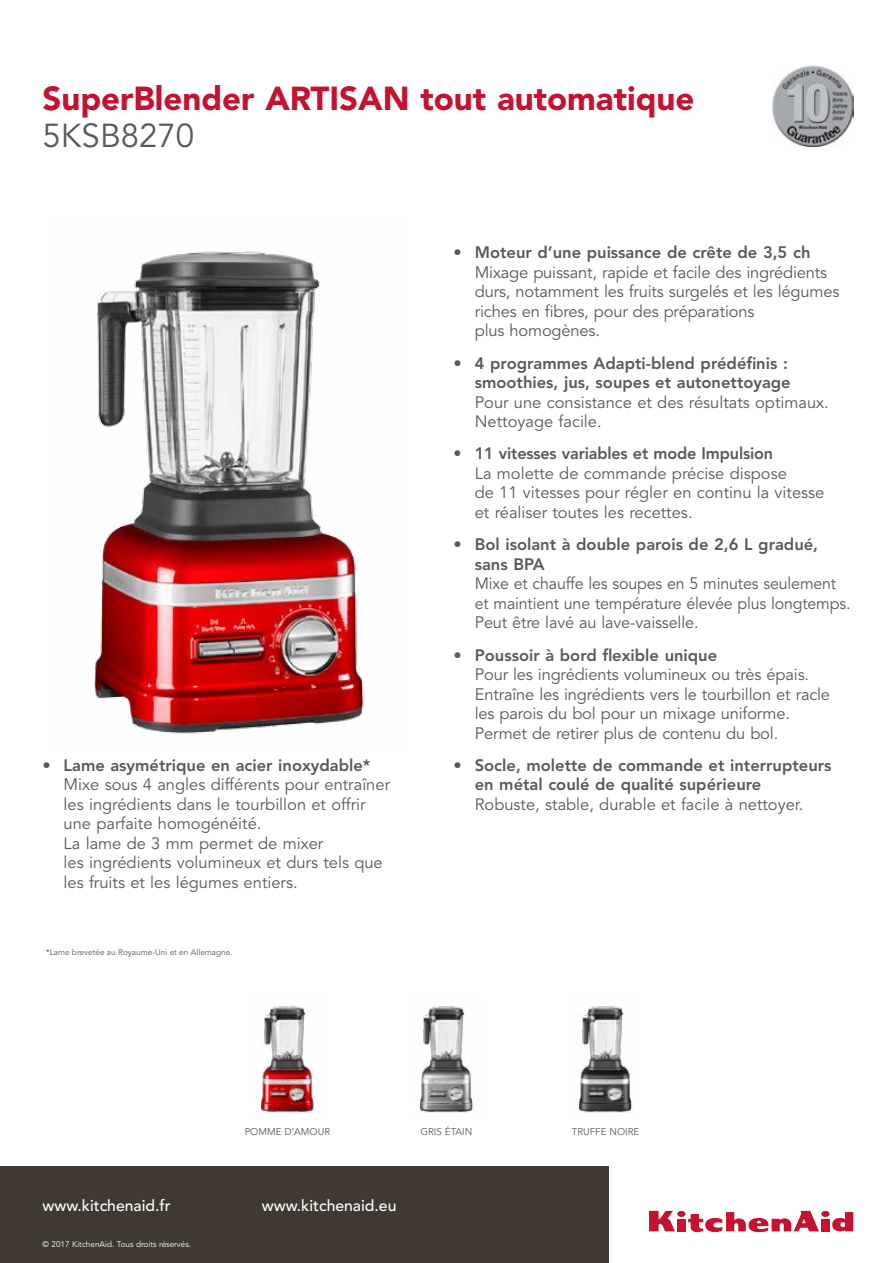
<style>
.page{position:relative;width:893px;height:1263px;background:#fff}
.page>*{position:absolute;margin:0;border:0;box-sizing:border-box;transform-origin:0 0}
.t1{font:900 33px "Avenir LT Std";color:#c41230}
.t2{font:33px "Avenir LT Std";color:#58595b}
.t3{font:16.5px/19.5px "Avenir LT Std";letter-spacing:-.01em;color:#58595b}
.t4{font:800 16.5px/19.5px "Avenir LT Std";color:#58595b}
.t5{font:500 15.75px "Avenir LT Std";color:#fff}
.t6{font:9.75px "Avenir LT Std";color:#58595b}
.t7{font:8.25px "Avenir LT Std";color:#58595b}
.t8{font:8.25px "Avenir LT Std";color:#fff}
</style>
<div class="page">
<img style="left:772px;top:66px;width:81px;height:81px">
<div style="left:0;top:1166px;width:609px;height:97px;background:#403932"></div>
<div style="left:677px;top:1219px;width:8px;height:12px;background:#c41230"></div>
<div style="left:677px;top:1211px;width:8px;height:6px;background:#c41230;border-radius:50%"></div>
<div style="left:821px;top:1219px;width:8px;height:12px;background:#c41230"></div>
<div style="left:821px;top:1211px;width:8px;height:6px;background:#c41230;border-radius:50%"></div>
<svg style="left:649px;top:1211px;width:26px;height:20px"></svg>
<svg style="left:688px;top:1211px;width:131px;height:21px"></svg>
<svg style="left:832px;top:1212px;width:21px;height:19px"></svg>
<img style="left:94px;top:251px;width:270px;height:483px">
<img style="left:261px;top:1006px;width:54px;height:107px">
<img style="left:420px;top:1006px;width:54px;height:107px">
<img style="left:579px;top:1006px;width:54px;height:107px">
<h1 class="t1" style="left:43px;top:79px;width:653px">SuperBlender ARTISAN tout automatique</h1>
<h1 class="t2" style="left:43px;top:117px;width:153px">5KSB8270</h1>
<p class="t4" style="left:42px;top:755px;width:330px">• Lame asymétrique en acier inoxydable*</p>
<p class="t3" style="left:64px;top:775px;width:328px">Mixe sous 4 angles différents pour entraîner les ingrédients dans le tourbillon et offrir une parfaite homogénéité.<br>La lame de 3 mm permet de mixer<br>les ingrédients volumineux et durs tels que les fruits et les légumes entiers.</p>
<p class="t7" style="left:46px;top:947px;width:188px">*Lame brevetée au Royaume-Uni et en Allemagne.</p>
<p class="t4" style="left:453px;top:243px;width:358px">• Moteur d’une puissance de crête de 3,5 ch</p>
<p class="t3" style="left:475px;top:263px;width:366px">Mixage puissant, rapide et facile des ingrédients durs, notamment les fruits surgelés et les légumes riches en fibres, pour des préparations<br>plus homogènes.</p>
<p class="t4" style="left:453px;top:353px;width:339px;text-align:right">• 4 programmes Adapti-blend prédéfinis : smoothies, jus, soupes et autonettoyage</p>
<p class="t3" style="left:475px;top:393px;width:356px">Pour une consistance et des résultats optimaux.<br>Nettoyage facile.</p>
<p class="t4" style="left:453px;top:444px;width:321px">• 11 vitesses variables et mode Impulsion</p>
<p class="t3" style="left:475px;top:464px;width:351px">La molette de commande précise dispose<br>de 11 vitesses pour régler en continu la vitesse et réaliser toutes les recettes.</p>
<p class="t4" style="left:475px;top:535px;width:345px;text-indent:-21px">• Bol isolant à double parois de 2,6 L gradué, sans BPA</p>
<p class="t3" style="left:475px;top:574px;width:377px">Mixe et chauffe les soupes en 5 minutes seulement et maintient une température élevée plus longtemps.<br>Peut être lavé au lave-vaisselle.</p>
<p class="t4" style="left:453px;top:645px;width:265px">• Poussoir à bord flexible unique</p>
<p class="t3" style="left:475px;top:665px;width:357px">Pour les ingrédients volumineux ou très épais.<br>Entraîne les ingrédients vers le tourbillon et racle les parois du bol pour un mixage uniforme.<br>Permet de retirer plus de contenu du bol.</p>
<p class="t4" style="left:475px;top:755px;width:358px;text-indent:-21px">• Socle, molette de commande et interrupteurs en métal coulé de qualité supérieure</p>
<p class="t3" style="left:475px;top:795px;width:330px">Robuste, stable, durable et facile à nettoyer.</p>
<p class="t6" style="left:245px;top:1126px;width:87px">POMME D’AMOUR</p>
<p class="t6" style="left:421px;top:1126px;width:53px">GRIS ÉTAIN</p>
<p class="t6" style="left:572px;top:1126px;width:69px">TRUFFE NOIRE</p>
<p class="t5" style="left:43px;top:1196px;width:130px">www.kitchenaid.fr</p>
<p class="t5" style="left:262px;top:1196px;width:136px">www.kitchenaid.eu</p>
<p class="t8" style="left:43px;top:1239px;width:150px">© 2017 KitchenAid. Tous droits réservés.</p>
</div>
